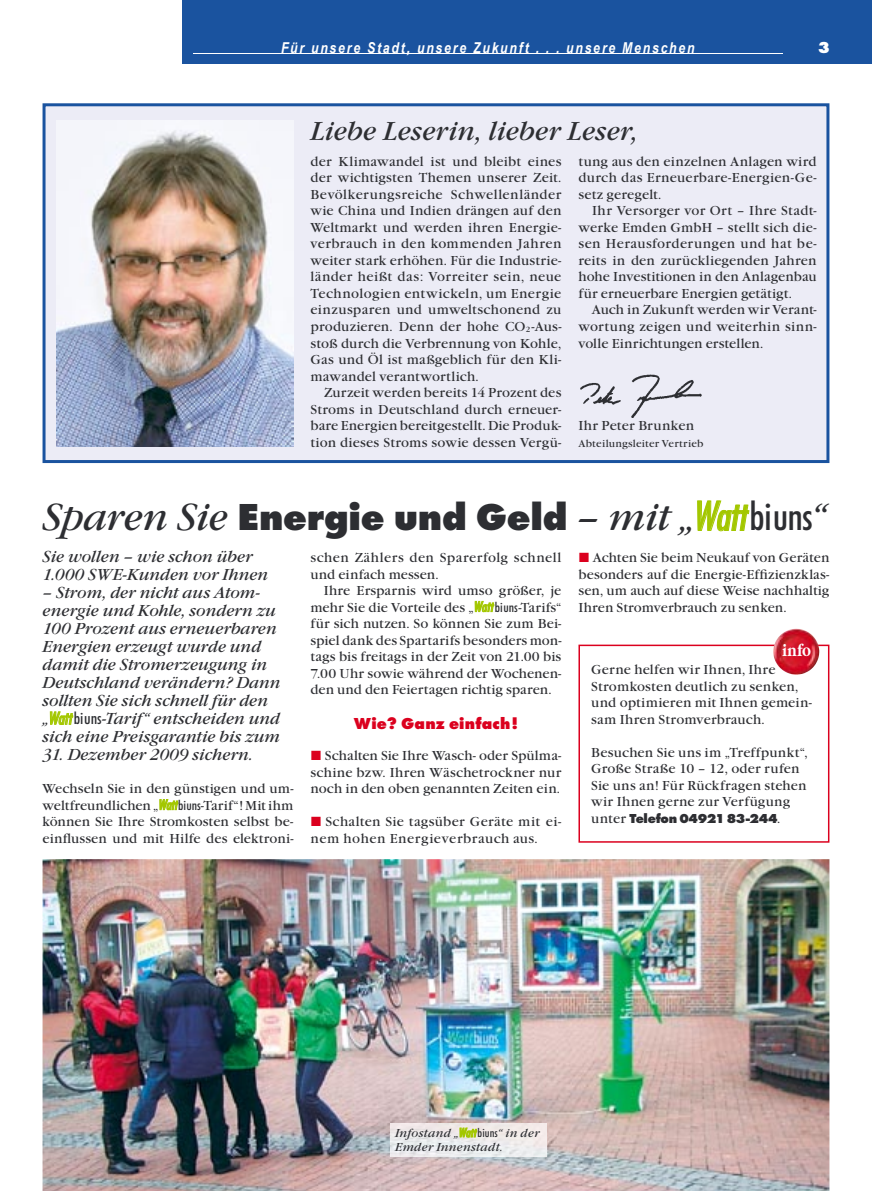
<style>
.page{position:relative;width:872px;height:1191px;background:#fff}
.page>*{position:absolute;margin:0;border:0;box-sizing:border-box;transform-origin:0 0}
.t1{font:italic 39px "Garamond Nova";letter-spacing:-.015em;color:#2d2e32}
.t2{font:italic 27px "Garamond Nova";color:#2d2e32}
.t3{font:700 16.8px "Garamond Nova";color:#fff;scale:.8 1}
.t4{font:italic 16.5px/18px "Garamond Nova";letter-spacing:-.005em;color:#2d2e32}
.t5{font:800 16.5px "Function X";letter-spacing:.01em;color:#db001e}
.t6{font:800 16.5px "Function X";color:#fff}
.t7{font:italic 700 15px "Arial Narrow";letter-spacing:.115em;color:#fff}
.t8{font:13.5px/16.5px "Garamond Nova";letter-spacing:.01em;color:#2d2e32;text-align:justify}
.t9{font:13.5px/16.5px "Garamond Nova";letter-spacing:.03em;color:#2d2e32}
.t10{font:italic 12px/13.5px "Garamond Nova";letter-spacing:.02em;color:#2d2e32}
.t11{font:10.5px "Garamond Nova";letter-spacing:.02em;color:#2d2e32}
.s1{font-family:"Function X";font-weight:800;font-style:normal}
.s2{font-family:"Futura Md Cn BT Italic";font-style:normal;color:#a3c700}
.s3{font-family:"Futura BT";font-weight:500;font-style:normal;font-stretch:condensed}
.s4{font-family:"Futura Md Cn BT Italic";color:#a3c700}
.s5{font-family:"Futura BT";font-weight:500;font-stretch:condensed}
.s6{font-family:"Function X";font-weight:800}
</style>
<div class="page">
<div style="left:182px;top:0;width:690px;height:63px;background:#1a539f"></div>
<hr style="left:193px;top:53px;width:590px;height:1px;background:#fff">
<div style="left:43px;top:103px;width:786px;height:360px;background:#ececf6"></div>
<svg style="left:160px;top:799px;width:18px;height:11px"></svg>
<svg style="left:475px;top:601px;width:19px;height:11px"></svg>
<svg style="left:697px;top:501px;width:52px;height:30px"></svg>
<svg style="left:50px;top:711px;width:23px;height:14px"></svg>
<img style="left:56px;top:120px;width:237px;height:326px">
<svg style="left:578px;top:644px;width:251px;height:198px"></svg>
<img style="left:773px;top:628px;width:46px;height:39px">
<img style="left:43px;top:859px;width:786px;height:332px">
<img style="left:578px;top:374px;width:128px;height:43px">
<img style="left:390px;top:1123px;width:156px;height:33px">
<svg style="left:460px;top:1127px;width:17px;height:11px"></svg>
<p class="t7" style="left:281px;top:36px;width:415px">Für unsere Stadt, unsere Zukunft . . . unsere Menschen</p>
<p class="t6" style="left:818px;top:37px;width:13px">3</p>
<p class="t2" style="left:310px;top:116px;width:329px">Liebe Leserin, lieber Leser,</p>
<p class="t8" style="left:310px;top:153px;width:252px">der Klimawandel ist und bleibt eines</p>
<p class="t8" style="left:310px;top:170px;width:252px">der wichtigsten Themen unserer Zeit.</p>
<p class="t9" style="left:310px;top:186px;width:252px">Bevölkerungsreiche Schwellenländer</p>
<p class="t8" style="left:310px;top:203px;width:252px">wie China und Indien drängen auf den</p>
<p class="t8" style="left:310px;top:219px;width:252px">Weltmarkt und werden ihren Energie-</p>
<p class="t8" style="left:310px;top:236px;width:252px">verbrauch in den kommenden Jahren</p>
<p class="t8" style="left:310px;top:252px;width:252px">weiter stark erhöhen. Für die Industrie-</p>
<p class="t9" style="left:310px;top:269px;width:252px">länder heißt das: Vorreiter sein, neue</p>
<p class="t8" style="left:310px;top:285px;width:252px">Technologien entwickeln, um Energie</p>
<p class="t8" style="left:310px;top:302px;width:252px">einzusparen und umweltschonend zu</p>
<p class="t8" style="left:310px;top:318px;width:252px">produzieren. Denn der hohe CO<sub>2</sub>-Aus-</p>
<p class="t8" style="left:310px;top:335px;width:252px">stoß durch die Verbrennung von Kohle,</p>
<p class="t8" style="left:310px;top:351px;width:252px">Gas und Öl ist maßgeblich für den Kli-</p>
<p class="t8" style="left:310px;top:368px;width:170px">mawandel verantwortlich.</p>
<p class="t8" style="left:324px;top:384px;width:239px">Zurzeit werden bereits 14 Prozent des</p>
<p class="t8" style="left:310px;top:401px;width:252px">Stroms in Deutschland durch erneuer-</p>
<p class="t8" style="left:310px;top:417px;width:252px">bare Energien bereitgestellt. Die Produk-</p>
<p class="t8" style="left:310px;top:434px;width:252px">tion dieses Stroms sowie dessen Vergü-</p>
<p class="t8" style="left:578px;top:153px;width:240px">tung aus den einzelnen Anlagen wird</p>
<p class="t8" style="left:578px;top:170px;width:240px">durch das Erneuerbare-Energien-Ge-</p>
<p class="t8" style="left:578px;top:186px;width:84px">setz geregelt.</p>
<p class="t8" style="left:592px;top:203px;width:226px">Ihr Versorger vor Ort – Ihre Stadt-</p>
<p class="t8" style="left:578px;top:219px;width:240px">werke Emden GmbH – stellt sich die-</p>
<p class="t8" style="left:578px;top:236px;width:240px">sen Herausforderungen und hat be-</p>
<p class="t8" style="left:578px;top:252px;width:240px">reits in den zurückliegenden Jahren</p>
<p class="t8" style="left:578px;top:269px;width:240px">hohe Investitionen in den Anlagenbau</p>
<p class="t8" style="left:578px;top:285px;width:215px">für erneuerbare Energien getätigt.</p>
<p class="t8" style="left:592px;top:302px;width:226px">Auch in Zukunft werden wir Verant-</p>
<p class="t8" style="left:578px;top:318px;width:240px">wortung zeigen und weiterhin sinn-</p>
<p class="t8" style="left:578px;top:335px;width:186px">volle Einrichtungen erstellen.</p>
<p class="t8" style="left:578px;top:417px;width:117px">Ihr Peter Brunken</p>
<p class="t11" style="left:578px;top:437px;width:127px">Abteilungsleiter Vertrieb</p>
<p class="t1" style="left:43px;top:495px;width:786px">Sparen Sie <span class="s1">Energie und Geld</span> – mit „<span class="s2">Watt</span> <span class="s3">bi uns</span>“</p>
<p class="t4" style="left:43px;top:548px;width:227px">Sie wollen – wie schon über<br>1.000 SWE-Kunden vor Ihnen</p>
<p class="t4" style="left:43px;top:584px;width:239px">– Strom, der nicht aus Atom&shy;energie und Kohle, sondern zu<br>100 Prozent aus erneuerbaren<br>Energien erzeugt wurde und damit die Stromerzeugung in<br>Deutschland verändern? Dann sollten Sie sich schnell für den „<span class="s2">Watt</span> <span class="s3">bi uns</span>-Tarif“ entscheiden und sich eine Preisgarantie bis zum</p>
<p class="t4" style="left:43px;top:746px;width:212px">31. Dezember 2009 sichern.</p>
<p class="t8" style="left:578px;top:549px;width:252px;text-indent:14px">Achten Sie beim Neukauf von Geräten besonders auf die Energie-Effizienzklas&shy;sen, um auch auf diese Weise nachhaltig Ihren Stromverbrauch zu senken.</p>
<p class="t9" style="left:310px;top:549px;width:252px">schen Zählers den Sparerfolg schnell</p>
<p class="t8" style="left:310px;top:566px;width:130px">und einfach messen.</p>
<p class="t8" style="left:324px;top:582px;width:239px">Ihre Ersparnis wird umso größer, je</p>
<p class="t8" style="left:310px;top:599px;width:252px">mehr Sie die Vorteile des „<span class="s4">Watt</span> <span class="s5">bi uns</span>-Tarifs“</p>
<p class="t8" style="left:310px;top:615px;width:252px">für sich nutzen. So können Sie zum Bei-</p>
<p class="t8" style="left:310px;top:632px;width:252px">spiel dank des Spartarifs besonders mon-</p>
<p class="t8" style="left:310px;top:648px;width:252px">tags bis freitags in der Zeit von 21.00 bis</p>
<p class="t8" style="left:310px;top:665px;width:252px">7.00 Uhr sowie während der Wochenen-</p>
<p class="t8" style="left:310px;top:681px;width:242px">den und den Feiertagen richtig sparen.</p>
<p class="t5" style="left:354px;top:714px;width:166px">Wie? Ganz einfach!</p>
<p class="t8" style="left:310px;top:747px;width:252px;text-indent:14px">Schalten Sie Ihre Wasch- oder Spülma&shy;schine bzw. Ihren Wäschetrockner nur noch in den oben genannten Zeiten ein.</p>
<p class="t9" style="left:310px;top:813px;width:252px;text-indent:15px">Schalten Sie tagsüber Geräte mit ei&shy;nem hohen Energieverbrauch aus.</p>
<p class="t3" style="left:782px;top:641px;width:38px">info</p>
<p class="t8" style="left:591px;top:661px;width:222px;text-align:left">Gerne helfen wir Ihnen, Ihre<br>Stromkosten deutlich zu senken, und optimieren mit Ihnen gemein&shy;sam Ihren Stromverbrauch.</p>
<p class="t8" style="left:591px;top:744px;width:218px;text-align:left">Besuchen Sie uns im „Treffpunkt“,<br>Große Straße 10 – 12, oder rufen<br>Sie uns an! Für Rückfragen stehen wir Ihnen gerne zur Verfügung unter <span class="s6">Telefon 04921 83-244</span>.</p>
<p class="t8" style="left:43px;top:780px;width:252px">Wechseln Sie in den günstigen und um&shy;weltfreundlichen „<span class="s4">Watt</span> <span class="s5">bi uns</span>-Tarif“! Mit ihm können Sie Ihre Stromkosten selbst be&shy;einflussen und mit Hilfe des elektroni-</p>
<p class="t10" style="left:395px;top:1126px;width:146px">Infostand „<span class="s2">Watt</span> <span class="s3">biuns</span>“ in der<br>Emder Innenstadt.</p>
</div>
